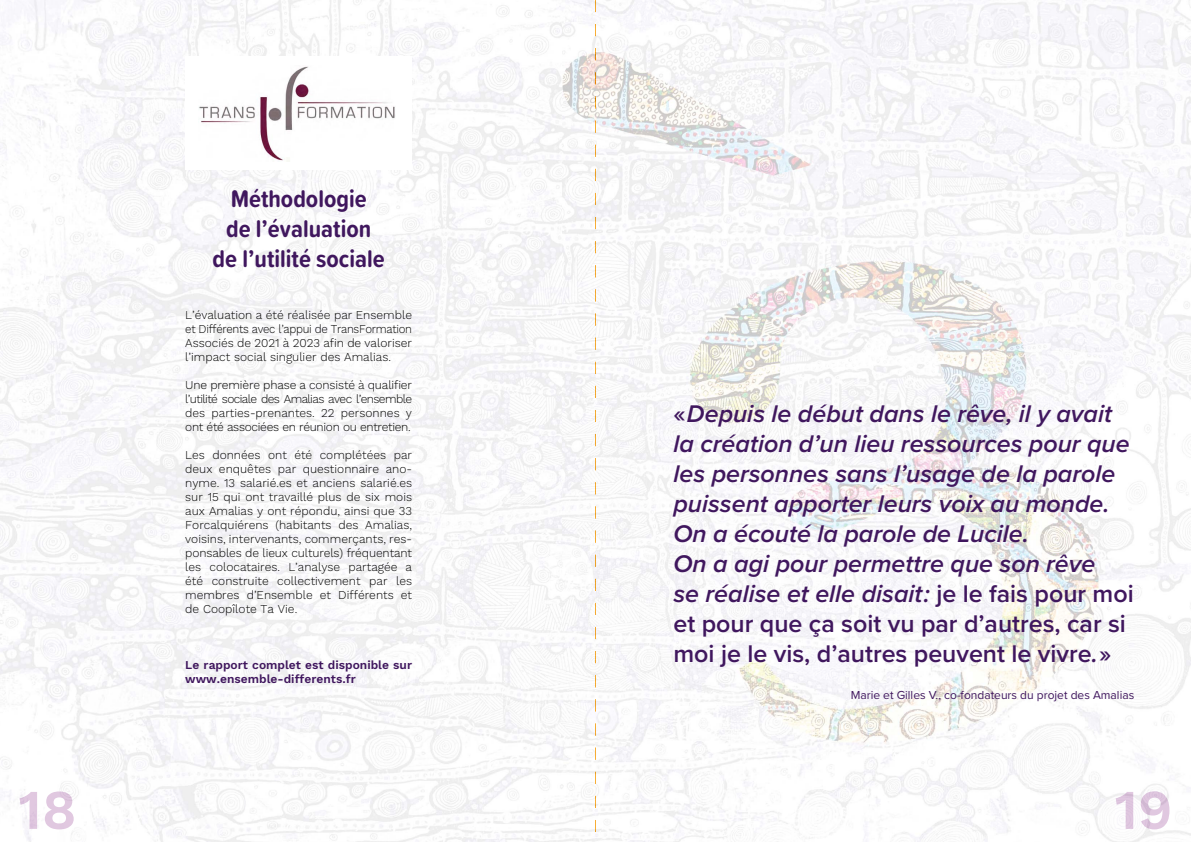
<style>
.page{position:relative;width:1191px;height:842px;background:#fff}
.page>*{position:absolute;margin:0;border:0;box-sizing:border-box;transform-origin:0 0}
.t1{font:italic 600 25px/30px "Proxima Nova";color:#40175e}
.t2{font:700 25px/30px "Proxima Soft Cond";color:#40175e;text-align:center}
.t3{font:300 12px/14px "Work Sans";color:#000;text-align:justify}
.t4{font:600 12px/14px "Work Sans";color:#40175e}
.t5{font:12px "Proxima Nova";color:#40175e}
.s1{font-style:normal}
</style>
<div class="page">
<img style="left:0;top:0;width:1191px;height:842px">
<img style="left:595px;top:0;width:1px;height:832px">
<img style="left:20px;top:791px;width:54px;height:38px">
<img style="left:1115px;top:791px;width:54px;height:38px">
<div style="left:185px;top:57px;width:227px;height:113px;background:#fff"></div>
<img style="left:199px;top:66px;width:196px;height:96px">
<h1 class="t2" style="left:213px;top:183px;width:174px">Méthodologie<br>de l’évaluation de l’utilité sociale</h1>
<p class="t3" style="left:185px;top:308px;width:228px">L’évaluation a été réalisée par Ensemble et Différents avec l’appui de TransFormation Associés de 2021 à 2023 afin de valoriser l’impact social singulier des Amalias.</p>
<p class="t3" style="left:185px;top:378px;width:228px">Une première phase a consisté à qualifier l’utilité sociale des Amalias avec l’ensemble des parties-prenantes. 22 personnes y ont été associées en réunion ou entretien.</p>
<p class="t3" style="left:185px;top:448px;width:228px">Les données ont été complétées par deux enquêtes par questionnaire ano&shy;nyme. 13 salarié.es et anciens salarié.es sur 15 qui ont travaillé plus de six mois aux Amalias y ont répondu, ainsi que 33<br>Forcalquiérens (habitants des Amalias, voisins, intervenants, commerçants, res&shy;ponsables de lieux culturels) fréquentant les colocataires. L’analyse partagée a été construite collectivement par les membres d’Ensemble et Différents et de Coopîlote Ta Vie.</p>
<p class="t4" style="left:185px;top:657px;width:228px">Le rapport complet est disponible sur www.ensemble-differents.fr</p>
<p class="t1" style="left:673px;top:398px;width:462px"><span class="s1">«</span> Depuis le début dans le rêve, il y avait la création d’un lieu ressources pour que les personnes sans l’usage de la parole puissent apporter leurs voix au monde.<br>On a écouté la parole de Lucile.<br>On a agi pour permettre que son rêve<br>se réalise et elle disait : <span class="s1">je le fais pour moi et pour que ça soit vu par d’autres, car si moi je le vis, d’autres peuvent le vivre</span>. <span class="s1">»</span></p>
<p class="t5" style="left:850px;top:686px;width:285px">Marie et Gilles V., co-fondateurs du projet des Amalias</p>
</div>
